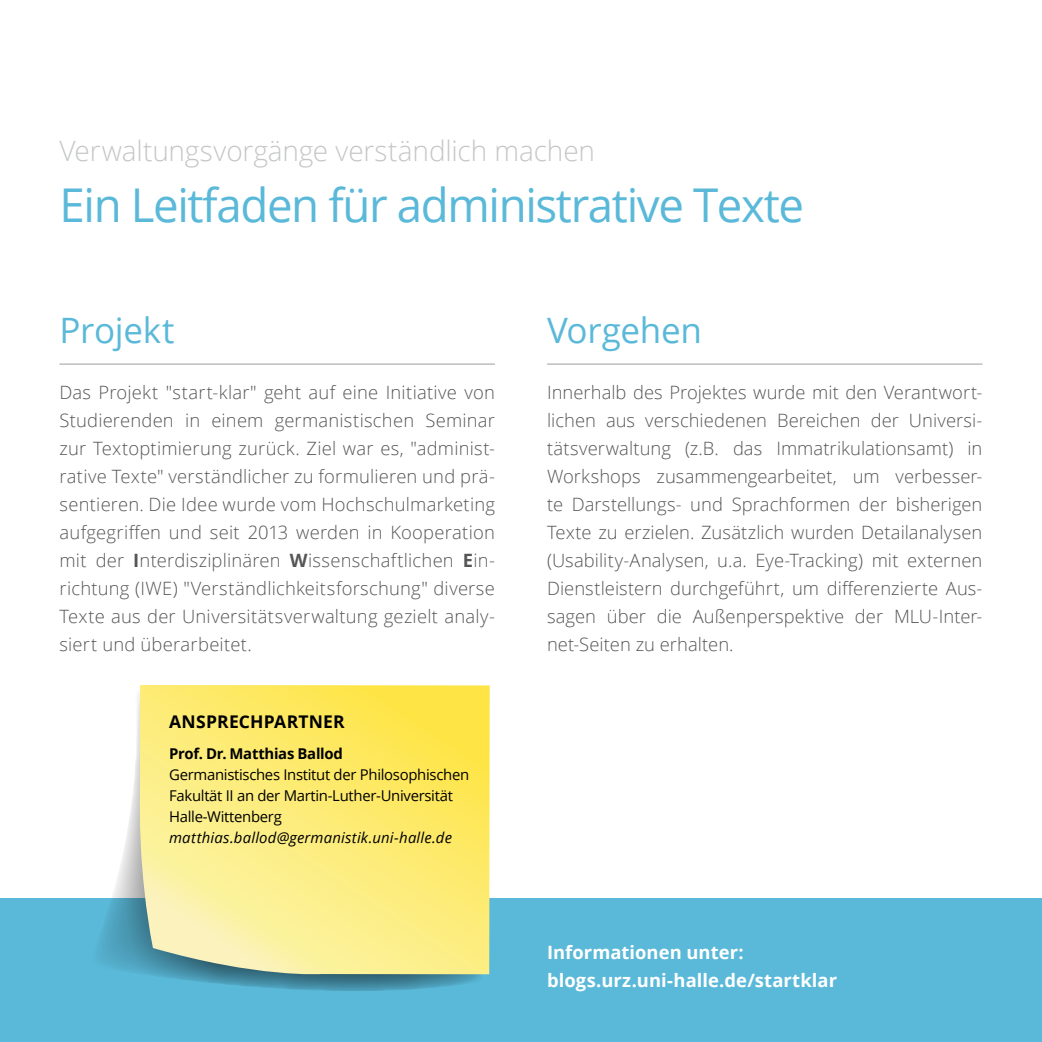
<style>
.page{position:relative;width:1042px;height:1042px;background:#fff}
.page>*{position:absolute;margin:0;border:0;box-sizing:border-box;transform-origin:0 0}
.t1{font:46.55px "Open Sans";letter-spacing:-.03em;color:#5ab9d9}
.t2{font:35px "Open Sans";letter-spacing:-.005em;color:#5ab9d9}
.t3{font:300 28px "Open Sans";letter-spacing:-.005em;color:#c5c6c6}
.t4{font:300 18.38px/28px "Open Sans";letter-spacing:.01em;color:#565655;text-align:justify}
.t5{font:700 18.38px/28px "Open Sans";color:#fff}
.t6{font:700 17.5px "Open Sans";letter-spacing:.015em;color:#000}
.t7{font:14.88px/21px "Open Sans";letter-spacing:-.02em;color:#000}
.t8{font:italic 14.88px "Open Sans";letter-spacing:.01em;color:#000}
.t9{font:700 14.88px "Open Sans";letter-spacing:-.02em;color:#000}
.s1{font-weight:700}
</style>
<div class="page">
<div style="left:0;top:898px;width:1042px;height:144px;background:#5ab9d9"></div>
<hr style="left:60px;top:364px;width:435px;height:1px;background:#9c9c9c">
<svg style="left:99px;top:706px;width:379px;height:285px"></svg>
<svg style="left:138px;top:685px;width:352px;height:293px;background:#f5e87c"></svg>
<hr style="left:547px;top:364px;width:435px;height:1px;background:#9c9c9c">
<h3 class="t3" style="left:60px;top:132px;width:537px">Verwaltungsvorgänge verständlich machen</h3>
<h1 class="t1" style="left:60px;top:173px;width:746px">Ein Leitfaden für administrative Texte</h1>
<h2 class="t2" style="left:60px;top:306px;width:117px">Projekt</h2>
<p class="t4" style="left:60px;top:378px;width:437px">Das Projekt "start-klar" geht auf eine Initiative von Studierenden in einem germanistischen Seminar zur Textoptimierung zurück. Ziel war es, "administ&shy;rative Texte" verständlicher zu formulieren und prä&shy;sentieren. Die Idee wurde vom Hochschulmarketing aufgegriffen und seit 2013 werden in Kooperation mit der <span class="s1">I</span>nterdisziplinären <span class="s1">W</span>issenschaftlichen <span class="s1">E</span>in&shy;richtung (IWE) "Verständlichkeitsforschung" diverse Texte aus der Universitätsverwaltung gezielt analy&shy;siert und überarbeitet.</p>
<p class="t6" style="left:169px;top:709px;width:177px">ANSPRECHPARTNER</p>
<p class="t9" style="left:169px;top:743px;width:175px">Prof. Dr. Matthias Ballod</p>
<p class="t7" style="left:169px;top:764px;width:301px">Germanistisches Institut der Philosophischen<br>Fakultät II an der Martin-Luther-Universität<br>Halle-Wittenberg</p>
<p class="t8" style="left:169px;top:827px;width:284px">matthias.ballod@germanistik.uni-halle.de</p>
<h2 class="t2" style="left:547px;top:306px;width:156px">Vorgehen</h2>
<p class="t4" style="left:547px;top:378px;width:437px">Innerhalb des Projektes wurde mit den Verantwort&shy;lichen aus verschiedenen Bereichen der Universi&shy;tätsverwaltung (z.B. das Immatrikulationsamt) in Workshops zusammengearbeitet, um verbesser&shy;te Darstellungs- und Sprachformen der bisherigen Texte zu erzielen. Zusätzlich wurden Detailanalysen (Usability-Analysen, u.a. Eye-Tracking) mit externen Dienstleistern durchgeführt, um differenzierte Aus&shy;sagen über die Außenperspektive der MLU-Inter&shy;net-Seiten zu erhalten.</p>
<p class="t5" style="left:547px;top:938px;width:291px">Informationen unter: blogs.urz.uni-halle.de/startklar</p>
</div>
